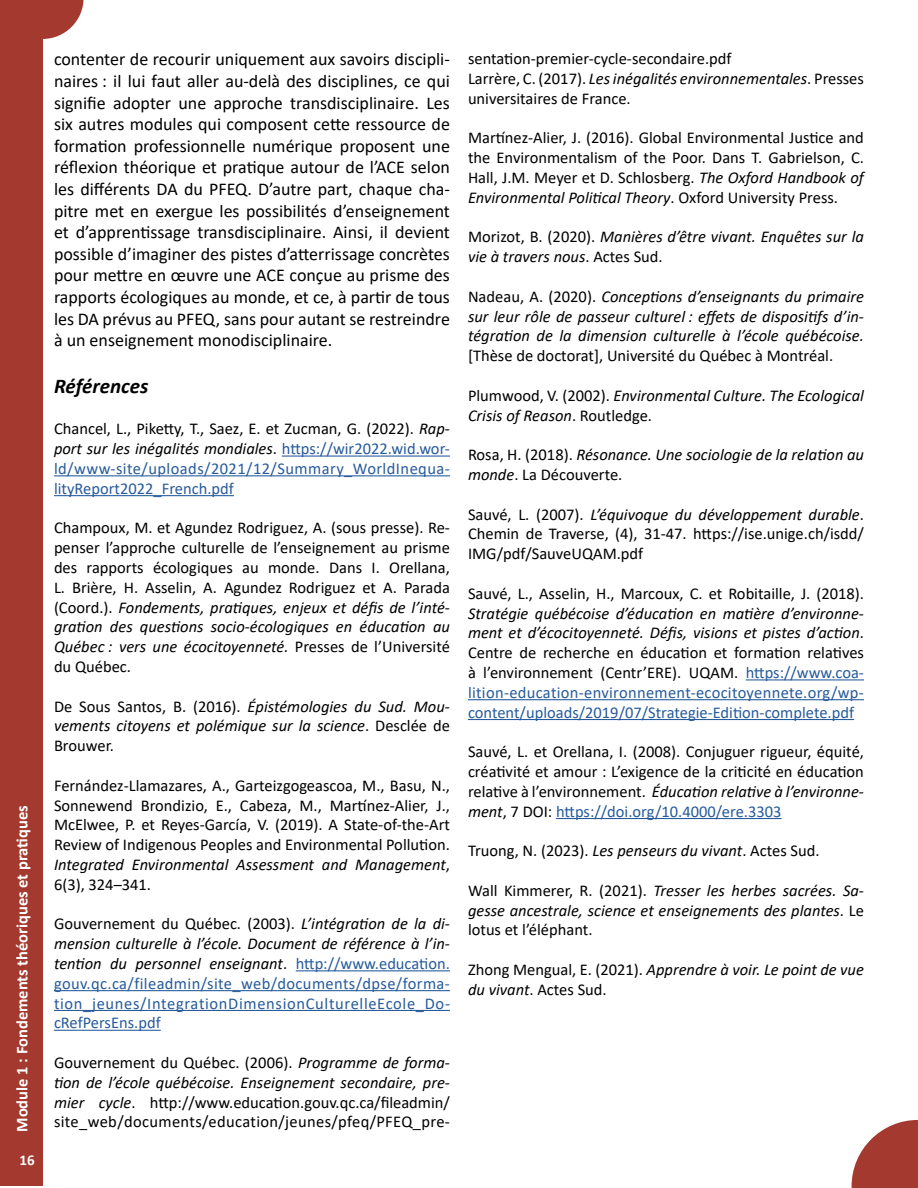
<style>
.page{position:relative;width:918px;height:1188px;background:#fff}
.page>*{position:absolute;margin:0;border:0;box-sizing:border-box;transform-origin:0 0}
.t1{font:italic 700 21px "Calibri";color:#000}
.t2{font:18px/21.6px "Calibri";color:#000;text-align:justify}
.t3{font:16.5px/19.8px "Calibri";color:#000;text-align:justify}
.t4{font:16.5px/19.8px "Calibri";color:#275b9b;text-align:justify}
.t5{font:italic 16.5px/19.8px "Calibri";color:#000}
.t6{font:700 16.5px "Calibri";color:#fff}
.t7{font:700 15px "Calibri";color:#fff}
.s1{color:#000}
.s2{font-style:italic;color:#000}
.s3{font-style:italic}
.s4{font-style:normal}
.s5{color:#275b9b}
</style>
<div class="page">
<hr style="left:282px;top:456px;width:168px;height:1px;background:#275b9b">
<hr style="left:54px;top:475px;width:396px;height:1px;background:#275b9b">
<hr style="left:54px;top:495px;width:180px;height:1px;background:#275b9b">
<hr style="left:296px;top:970px;width:154px;height:1px;background:#275b9b">
<hr style="left:54px;top:990px;width:396px;height:1px;background:#275b9b">
<hr style="left:54px;top:1010px;width:396px;height:1px;background:#275b9b">
<hr style="left:54px;top:1030px;width:107px;height:1px;background:#275b9b">
<hr style="left:746px;top:679px;width:118px;height:1px;background:#275b9b">
<hr style="left:468px;top:699px;width:396px;height:1px;background:#275b9b">
<hr style="left:468px;top:719px;width:386px;height:1px;background:#275b9b">
<hr style="left:556px;top:818px;width:226px;height:1px;background:#275b9b">
<div style="left:0;top:0;width:42px;height:1186px;background:#a43a2f"></div>
<svg style="left:42px;top:0;width:42px;height:39px"></svg>
<svg style="left:852px;top:679px;width:66px;height:509px"></svg>
<p class="t6" style="left:10px;top:1132px;width:328px;rotate:-90deg">Module 1 : Fondements théoriques et pratiques</p>
<p class="t7" style="left:19px;top:1149px;width:17px">16</p>
<p class="t2" style="left:54px;top:48px;width:398px">contenter de recourir uniquement aux savoirs discipli&shy;naires : il lui faut aller au-delà des disciplines, ce qui signifie adopter une approche transdisciplinaire. Les six autres modules qui composent cette ressource de formation professionnelle numérique proposent une réflexion théorique et pratique autour de l’ACE selon les différents DA du PFEQ. D’autre part, chaque cha&shy;pitre met en exergue les possibilités d’enseignement et d’apprentissage transdisciplinaire. Ainsi, il devient possible d’imaginer des pistes d’atterrissage concrètes pour mettre en œuvre une ACE conçue au prisme des rapports écologiques au monde, et ce, à partir de tous les DA prévus au PFEQ, sans pour autant se restreindre à un enseignement monodisciplinaire.</p>
<p class="t1" style="left:54px;top:371px;width:96px">Références</p>
<p class="t4" style="left:54px;top:419px;width:397px"><span class="s1">Chancel, L., Piketty, T., Saez, E. et Zucman, G. (2022).</span> <span class="s2">Rap&shy;port sur les inégalités mondiales</span><span class="s1">.</span> https://wir2022.wid.wor&shy;ld/www-site/uploads/2021/12/Summary_WorldInequa&shy;lityReport2022_French.pdf</p>
<p class="t3" style="left:54px;top:518px;width:398px">Champoux, M. et Agundez Rodriguez, A. (sous presse). Re&shy;penser l’approche culturelle de l’enseignement au prisme des rapports écologiques au monde. Dans I. Orellana, L. Brière, H. Asselin, A. Agundez Rodriguez et A. Parada (Coord.). <span class="s3">Fondements, pratiques, enjeux et défis de l’inté&shy;gration des questions socio-écologiques en éducation au Québec : vers une écocitoyenneté.</span> Presses de l’Université du Québec.</p>
<p class="t5" style="left:54px;top:696px;width:398px;text-align:justify"><span class="s4">De Sous Santos, B. (2016).</span> Épistémologies du Sud. Mou&shy;vements citoyens et polémique sur la science<span class="s4">. Desclée de Brouwer.</span></p>
<p class="t3" style="left:54px;top:775px;width:398px">Fernández‐Llamazares, A., Garteizgogeascoa, M., Basu, N., Sonnewend Brondizio, E., Cabeza, M., Martínez‐Alier, J., McElwee, P. et Reyes‐García, V. (2019). A State‐of‐the‐Art Review of Indigenous Peoples and Environmental Pollution.<br><span class="s3">Integrated Environmental Assessment and Management</span>, 6(3), 324–341.</p>
<p class="t4" style="left:54px;top:914px;width:398px"><span class="s1">Gouvernement du Québec. (2003).</span> <span class="s2">L’intégration de la di&shy;mension culturelle à l’école. Document de référence à l’in&shy;tention du personnel enseignant</span><span class="s1">.</span> http://www.education. gouv.qc.ca/fileadmin/site_web/documents/dpse/forma&shy;tion_jeunes/IntegrationDimensionCulturelleEcole_Do&shy;cRefPersEns.pdf</p>
<p class="t3" style="left:54px;top:1052px;width:398px">Gouvernement du Québec. (2006). <span class="s3">Programme de forma&shy;tion de l’école québécoise. Enseignement secondaire, pre&shy;mier cycle</span>. http://www.education.gouv.qc.ca/fileadmin/ site_web/documents/education/jeunes/pfeq/PFEQ_pre-</p>
<p class="t3" style="left:468px;top:48px;width:397px;text-align:left">sentation-premier-cycle-secondaire.pdf<br>Larrère, C. (2017). <span class="s3">Les inégalités environnementales</span>. Presses universitaires de France.</p>
<p class="t3" style="left:468px;top:128px;width:397px">Martínez‐Alier, J. (2016). Global Environmental Justice and the Environmentalism of the Poor. Dans T. Gabrielson, C.<br>Hall, J.M. Meyer et D. Schlosberg. <span class="s3">The Oxford Handbook of Environmental Political Theory</span>. Oxford University Press.</p>
<p class="t5" style="left:468px;top:226px;width:397px"><span class="s4">Morizot, B. (2020).</span> Manières d’être vivant. Enquêtes sur la vie à travers nous<span class="s4">. Actes Sud.</span></p>
<p class="t5" style="left:468px;top:286px;width:398px;text-align:justify"><span class="s4">Nadeau, A. (2020).</span> Conceptions d’enseignants du primaire sur leur rôle de passeur culturel : effets de dispositifs d’in&shy;tégration de la dimension culturelle à l’école québécoise.</p>
<p class="t3" style="left:468px;top:345px;width:367px">[Thèse de doctorat], Université du Québec à Montréal.</p>
<p class="t5" style="left:468px;top:385px;width:397px"><span class="s4">Plumwood, V. (2002).</span> Environmental Culture. The Ecological<br>Crisis of Reason<span class="s4">. Routledge.</span></p>
<p class="t5" style="left:468px;top:444px;width:398px"><span class="s4">Rosa, H. (2018).</span> Résonance. Une sociologie de la relation au monde<span class="s4">. La Découverte.</span></p>
<p class="t3" style="left:468px;top:504px;width:397px">Sauvé, L. (2007). <span class="s3">L’équivoque du développement durable</span>.<br>Chemin de Traverse, (4), 31-47. https://ise.unige.ch/isdd/ IMG/pdf/SauveUQAM.pdf</p>
<p class="t3" style="left:468px;top:583px;width:397px">Sauvé, L., Asselin, H., Marcoux, C. et Robitaille, J. (2018).</p>
<p class="t4" style="left:468px;top:603px;width:398px"><span class="s2">Stratégie québécoise d’éducation en matière d’environne&shy;ment et d’écocitoyenneté. Défis, visions et pistes d’action</span><span class="s1">.<br>Centre de recherche en éducation et formation relatives à l’environnement (Centr’ERE). UQAM.</span> https://www.coa&shy;lition-education-environnement-ecocitoyennete.org/wp&shy;content/uploads/2019/07/Strategie-Edition-complete.pdf</p>
<p class="t3" style="left:468px;top:741px;width:398px">Sauvé, L. et Orellana, I. (2008). Conjuguer rigueur, équité, créativité et amour : L’exigence de la criticité en éducation relative à l’environnement. <span class="s3">Éducation relative à l’environne&shy;ment</span>, 7 DOI: <span class="s5">https://doi.org/10.4000/ere.3303</span></p>
<p class="t3" style="left:468px;top:840px;width:353px">Truong, N. (2023). <span class="s3">Les penseurs du vivant</span>. Actes Sud.</p>
<p class="t5" style="left:468px;top:880px;width:398px;text-align:justify"><span class="s4">Wall Kimmerer, R. (2021).</span> Tresser les herbes sacrées. Sa&shy;gesse ancestrale, science et enseignements des plantes<span class="s4">. Le lotus et l’éléphant.</span></p>
<p class="t5" style="left:468px;top:959px;width:398px"><span class="s4">Zhong Mengual, E. (2021).</span> Apprendre à voir. Le point de vue du vivant<span class="s4">. Actes Sud.</span></p>
</div>
